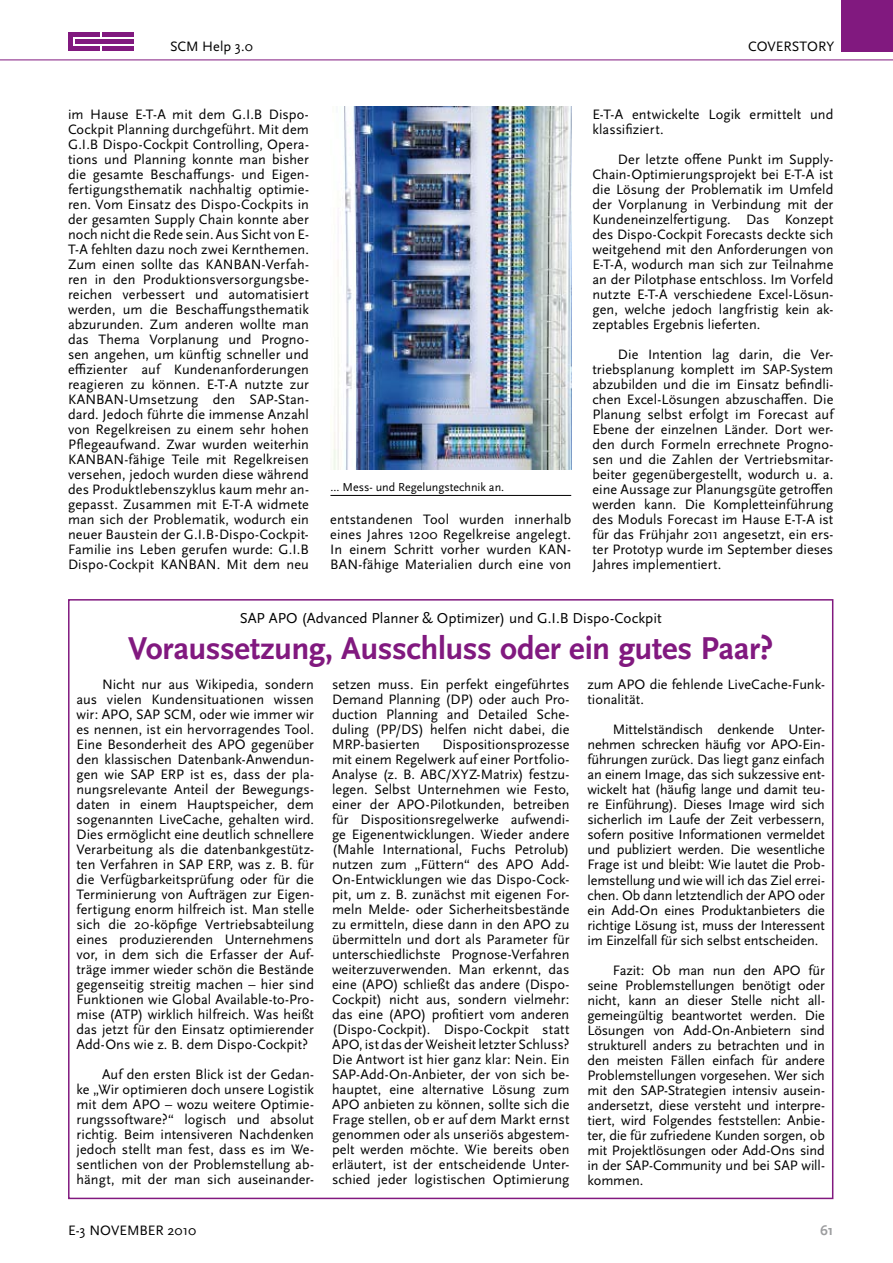
<style>
.page{position:relative;width:893px;height:1263px;background:#fff}
.page>*{position:absolute;margin:0;border:0;box-sizing:border-box;transform-origin:0 0}
.t1{font:700 33px "Scala Sans OT";letter-spacing:-.015em;color:#81197f}
.t2{font:15px "Scala Sans OT";color:#000}
.t3{font:14.25px/15px "Scala Sans OT";color:#000;text-align:justify}
.t4{font:700 14.25px "Scala Sans OT";color:#9c9d9f}
.t5{font:12px "Scala Sans OT";color:#000}
</style>
<div class="page">
<div style="left:68px;top:32px;width:31px;height:5px;background:#81197f"></div>
<div style="left:102px;top:32px;width:32px;height:5px;background:#81197f"></div>
<hr style="left:75px;top:40px;width:59px;height:4px;background:#81197f">
<hr style="left:68px;top:47px;width:31px;height:4px;background:#81197f">
<hr style="left:102px;top:47px;width:32px;height:4px;background:#81197f">
<hr style="left:68px;top:32px;width:4px;height:19px;background:#81197f">
<div style="left:842px;top:0;width:51px;height:51px;background:#81197f"></div>
<hr style="left:0;top:60px;width:893px;height:1px;background:#81197f">
<img style="left:333px;top:106px;width:238px;height:364px">
<hr style="left:330px;top:495px;width:241px;height:1px;background:#000">
<p class="t3" style="left:170px;top:39px;width:84px">SCM Help 3.0</p>
<p class="t3" style="left:748px;top:39px;width:88px">COVERSTORY</p>
<p class="t3" style="left:68px;top:107px;width:242px">im Hause E-T-A mit dem G.I.B Dispo-Cockpit Planning durchgeführt. Mit dem G.I.B Dispo-Cockpit Controlling, Opera&shy;tions und Planning konnte man bisher die gesamte Beschaffungs- und Eigen&shy;fertigungsthematik nachhaltig optimie&shy;ren. Vom Einsatz des Dispo-Cockpits in der gesamten Supply Chain konnte aber noch nicht die Rede sein. Aus Sicht von E-T-A fehlten dazu noch zwei Kernthemen.<br>Zum einen sollte das KANBAN-Verfah&shy;ren in den Produktionsversorgungsbe&shy;reichen verbessert und automatisiert werden, um die Beschaffungsthematik abzurunden. Zum anderen wollte man das Thema Vorplanung und Progno&shy;sen angehen, um künftig schneller und effizienter auf Kundenanforderungen reagieren zu können. E-T-A nutzte zur KANBAN-Umsetzung den SAP-Stan&shy;dard. Jedoch führte die immense Anzahl von Regelkreisen zu einem sehr hohen Pflegeaufwand. Zwar wurden weiterhin KANBAN-fähige Teile mit Regelkreisen versehen, jedoch wurden diese während des Produktlebenszyklus kaum mehr an&shy;gepasst. Zusammen mit E-T-A widmete man sich der Problematik, wodurch ein neuer Baustein der G.I.B-Dispo-Cockpit-Familie ins Leben gerufen wurde: G.I.B Dispo-Cockpit KANBAN. Mit dem neu</p>
<p class="t3" style="left:592px;top:107px;width:242px">E-T-A entwickelte Logik ermittelt und klassifiziert.</p>
<p class="t3" style="left:592px;top:152px;width:242px;text-indent:26px">Der letzte offene Punkt im Supply-Chain-Optimierungsprojekt bei E-T-A ist die Lösung der Problematik im Umfeld der Vorplanung in Verbindung mit der Kundeneinzelfertigung. Das Konzept des Dispo-Cockpit Forecasts deckte sich weitgehend mit den Anforderungen von E-T-A, wodurch man sich zur Teilnahme an der Pilotphase entschloss. Im Vorfeld nutzte E-T-A verschiedene Excel-Lösun&shy;gen, welche jedoch langfristig kein ak&shy;zeptables Ergebnis lieferten.</p>
<p class="t3" style="left:592px;top:347px;width:242px;text-indent:26px">Die Intention lag darin, die Ver&shy;triebsplanung komplett im SAP-System abzubilden und die im Einsatz befindli&shy;chen Excel-Lösungen abzuschaffen. Die Planung selbst erfolgt im Forecast auf Ebene der einzelnen Länder. Dort wer&shy;den durch Formeln errechnete Progno&shy;sen und die Zahlen der Vertriebsmitar&shy;beiter gegenübergestellt, wodurch u. a. eine Aussage zur Planungsgüte getroffen werden kann. Die Kompletteinführung des Moduls Forecast im Hause E-T-A ist für das Frühjahr 2011 angesetzt, ein ers&shy;ter Prototyp wurde im September dieses Jahres implementiert.</p>
<p class="t2" style="left:240px;top:609px;width:424px">SAP APO (Advanced Planner &amp; Optimizer) und G.I.B Dispo-Cockpit</p>
<h1 class="t1" style="left:128px;top:628px;width:647px">Voraussetzung, Ausschluss oder ein gutes Paar?</h1>
<p class="t3" style="left:77px;top:677px;width:239px;text-indent:26px">Nicht nur aus Wikipedia, sondern aus vielen Kundensituationen wissen wir: APO, SAP SCM, oder wie immer wir es nennen, ist ein hervorragendes Tool.<br>Eine Besonderheit des APO gegenüber den klassischen Datenbank-Anwendun&shy;gen wie SAP ERP ist es, dass der pla&shy;nungsrelevante Anteil der Bewegungs&shy;daten in einem Hauptspeicher, dem sogenannten LiveCache, gehalten wird.<br>Dies ermöglicht eine deutlich schnellere Verarbeitung als die datenbankgestütz&shy;ten Verfahren in SAP ERP, was z. B. für die Verfügbarkeitsprüfung oder für die Terminierung von Aufträgen zur Eigen&shy;fertigung enorm hilfreich ist. Man stelle sich die 20-köpfige Vertriebsabteilung eines produzierenden Unternehmens vor, in dem sich die Erfasser der Auf&shy;träge immer wieder schön die Bestände gegenseitig streitig machen – hier sind Funktionen wie Global Available-to-Pro&shy;mise (ATP) wirklich hilfreich. Was heißt das jetzt für den Einsatz optimierender Add-Ons wie z. B. dem Dispo-Cockpit?</p>
<p class="t3" style="left:77px;top:1067px;width:239px;text-indent:26px">Auf den ersten Blick ist der Gedan&shy;ke „Wir optimieren doch unsere Logistik mit dem APO – wozu weitere Optimie&shy;rungssoftware?“ logisch und absolut richtig. Beim intensiveren Nachdenken jedoch stellt man fest, dass es im We&shy;sentlichen von der Problemstellung ab&shy;hängt, mit der man sich auseinander-</p>
<p class="t5" style="left:330px;top:480px;width:175px">... Mess- und Regelungstechnik an.</p>
<p class="t3" style="left:330px;top:512px;width:242px">entstandenen Tool wurden innerhalb eines Jahres 1200 Regelkreise angelegt.<br>In einem Schritt vorher wurden KAN-BAN-fähige Materialien durch eine von</p>
<p class="t3" style="left:332px;top:677px;width:239px">setzen muss. Ein perfekt eingeführtes Demand Planning (DP) oder auch Pro&shy;duction Planning and Detailed Sche&shy;duling (PP/DS) helfen nicht dabei, die MRP-basierten</p>
<p class="t3" style="left:587px;top:677px;width:239px">zum APO die fehlende LiveCache-Funk&shy;tionalität.</p>
<p class="t3" style="left:587px;top:722px;width:239px;text-indent:26px">Mittelständisch denkende Unter&shy;nehmen schrecken häufig vor APO-Ein&shy;führungen zurück. Das liegt ganz einfach an einem Image, das sich sukzessive ent&shy;wickelt hat (häufig lange und damit teu&shy;re Einführung). Dieses Image wird sich sicherlich im Laufe der Zeit verbessern, sofern positive Informationen vermeldet und publiziert werden. Die wesentliche Frage ist und bleibt: Wie lautet die Prob&shy;lemstellung und wie will ich das Ziel errei&shy;chen. Ob dann letztendlich der APO oder ein Add-On eines Produktanbieters die richtige Lösung ist, muss der Interessent im Einzelfall für sich selbst entscheiden.</p>
<p class="t3" style="left:587px;top:962px;width:239px;text-indent:26px">Fazit: Ob man nun den APO für seine Problemstellungen benötigt oder nicht, kann an dieser Stelle nicht all&shy;gemeingültig beantwortet werden. Die Lösungen von Add-On-Anbietern sind strukturell anders zu betrachten und in den meisten Fällen einfach für andere Problemstellungen vorgesehen. Wer sich mit den SAP-Strategien intensiv ausein&shy;andersetzt, diese versteht und interpre&shy;tiert, wird Folgendes feststellen: Anbie&shy;ter, die für zufriedene Kunden sorgen, ob mit Projektlösungen oder Add-Ons sind in der SAP-Community und bei SAP will&shy;kommen.</p>
<p class="t3" style="left:332px;top:737px;width:239px;text-indent:110px">Dispositionsprozesse mit einem Regelwerk auf einer Portfolio-Analyse (z. B. ABC/XYZ-Matrix) festzu&shy;legen. Selbst Unternehmen wie Festo, einer der APO-Pilotkunden, betreiben für Dispositionsregelwerke aufwendi&shy;ge Eigenentwicklungen. Wieder andere (Mahle International, Fuchs Petrolub) nutzen zum „Füttern“ des APO Add-On-Entwicklungen wie das Dispo-Cock&shy;pit, um z. B. zunächst mit eigenen For&shy;meln Melde- oder Sicherheitsbestände zu ermitteln, diese dann in den APO zu übermitteln und dort als Parameter für unterschiedlichste Prognose-Verfahren weiterzuverwenden. Man erkennt, das eine (APO) schließt das andere (Dispo-Cockpit) nicht aus, sondern vielmehr: das eine (APO) profitiert vom anderen (Dispo-Cockpit). Dispo-Cockpit statt APO, ist das der Weisheit letzter Schluss?<br>Die Antwort ist hier ganz klar: Nein. Ein SAP-Add-On-Anbieter, der von sich be&shy;hauptet, eine alternative Lösung zum APO anbieten zu können, sollte sich die Frage stellen, ob er auf dem Markt ernst genommen oder als unseriös abgestem&shy;pelt werden möchte. Wie bereits oben erläutert, ist der entscheidende Unter&shy;schied jeder logistischen Optimierung</p>
<p class="t3" style="left:68px;top:1223px;width:130px">E-3 NOVEMBER 2010</p>
<p class="t4" style="left:820px;top:1222px;width:15px">61</p>
</div>
